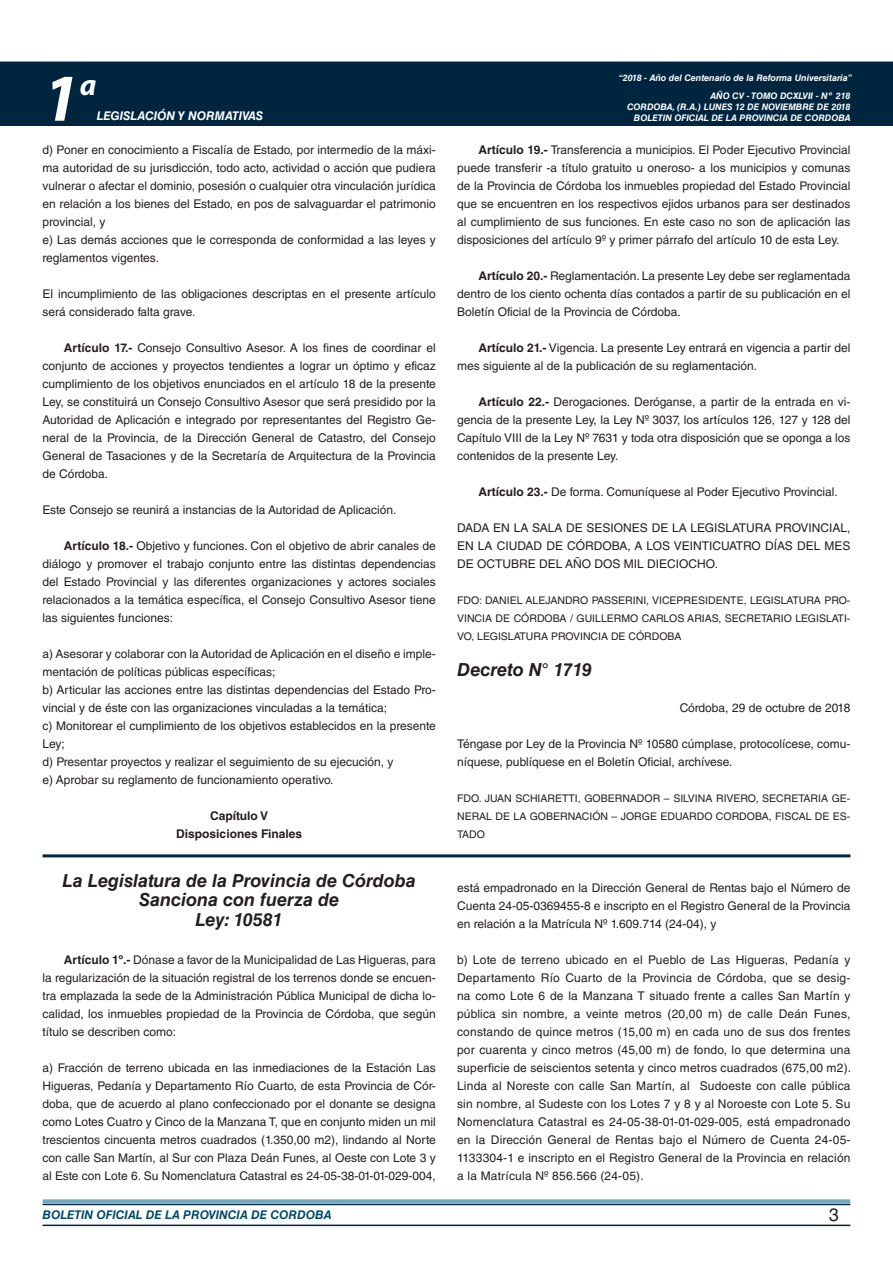
<style>
.page{position:relative;width:893px;height:1263px;background:#fff}
.page>*{position:absolute;margin:0;border:0;box-sizing:border-box;transform-origin:0 0}
.t1{font:italic 700 67.5px "Myriad Pro";color:#fff}
.t2{font:italic 700 30px "Myriad Pro";color:#fff}
.NOMBRE_DE_MINISTERIO{font:italic 700 18px "Helvetica LT Std";color:#231f20}
.DOC__N{font:italic 700 18px "Helvetica LT Std";color:#231f20}
.t3{font:18px "Helvetica LT Std";color:#231f20}
.TEXTO_BASE{font:12px/18px "Helvetica LT Std";color:#231f20;text-align:justify}
.t4{font:italic 700 12px "Helvetica LT Std";color:#004b6c}
.RESUELVE{font:700 12px "Helvetica LT Std";color:#231f20}
.FECHA{font:12px "Helvetica LT Std";color:#231f20}
.t5{font:italic 700 12px "Helvetica LT Std";color:#fff}
.FIRMA{font:10.5px/18px "Helvetica LT Std";color:#231f20;text-align:justify}
.t6{font:italic 700 9px/10.8px "Helvetica LT Std";color:#fff;text-align:right}
.s1{font-weight:700}
</style>
<div class="page">
<div style="left:0;top:61px;width:893px;height:6px;background:#73a5b8"></div>
<div style="left:0;top:62px;width:893px;height:64px;background:#00263f"></div>
<hr style="left:43px;top:1224px;width:807px;height:2px;background:#00263f">
<div style="left:42px;top:1198px;width:809px;height:8px;background:#fff;opacity:.75"></div>
<hr style="left:43px;top:854px;width:807px;height:3px;background:#00263f">
<h1 class="t1" style="left:43px;top:54px;width:38px">1</h1>
<h2 class="t2" style="left:80px;top:66px;width:18px">a</h2>
<p class="t5" style="left:97px;top:109px;width:168px">LEGISLACIÓN Y NORMATIVAS</p>
<p class="TEXTO_BASE" style="left:43px;top:141px;width:395px">d) Poner en conocimiento a Fiscalía de Estado, por intermedio de la máxi&shy;ma autoridad de su jurisdicción, todo acto, actividad o acción que pudiera vulnerar o afectar el dominio, posesión o cualquier otra vinculación jurídica en relación a los bienes del Estado, en pos de salvaguardar el patrimonio provincial, y</p>
<p class="TEXTO_BASE" style="left:43px;top:231px;width:395px">e) Las demás acciones que le corresponda de conformidad a las leyes y reglamentos vigentes.</p>
<p class="TEXTO_BASE" style="left:43px;top:285px;width:395px">El incumplimiento de las obligaciones descriptas en el presente artículo será considerado falta grave.</p>
<p class="TEXTO_BASE" style="left:43px;top:339px;width:395px;text-indent:21px"><span class="s1">Artículo 17.-</span> Consejo Consultivo Asesor. A los fines de coordinar el conjunto de acciones y proyectos tendientes a lograr un óptimo y eficaz cumplimiento de los objetivos enunciados en el artículo 18 de la presente Ley, se constituirá un Consejo Consultivo Asesor que será presidido por la Autoridad de Aplicación e integrado por representantes del Registro Ge&shy;neral de la Provincia, de la Dirección General de Catastro, del Consejo General de Tasaciones y de la Secretaría de Arquitectura de la Provincia de Córdoba.</p>
<p class="TEXTO_BASE" style="left:43px;top:501px;width:356px">Este Consejo se reunirá a instancias de la Autoridad de Aplicación.</p>
<p class="TEXTO_BASE" style="left:43px;top:537px;width:395px;text-indent:21px"><span class="s1">Artículo 18.-</span> Objetivo y funciones. Con el objetivo de abrir canales de diálogo y promover el trabajo conjunto entre las distintas dependencias del Estado Provincial y las diferentes organizaciones y actores sociales relacionados a la temática específica, el Consejo Consultivo Asesor tiene las siguientes funciones:</p>
<p class="TEXTO_BASE" style="left:43px;top:645px;width:395px">a) Asesorar y colaborar con la Autoridad de Aplicación en el diseño e imple&shy;mentación de políticas públicas específicas;</p>
<p class="TEXTO_BASE" style="left:43px;top:681px;width:395px">b) Articular las acciones entre las distintas dependencias del Estado Pro&shy;vincial y de éste con las organizaciones vinculadas a la temática;</p>
<p class="TEXTO_BASE" style="left:43px;top:717px;width:395px">c) Monitorear el cumplimiento de los objetivos establecidos en la presente<br>Ley;</p>
<p class="TEXTO_BASE" style="left:43px;top:753px;width:352px">d) Presentar proyectos y realizar el seguimiento de su ejecución, y</p>
<p class="TEXTO_BASE" style="left:43px;top:771px;width:293px">e) Aprobar su reglamento de funcionamiento operativo.</p>
<p class="RESUELVE" style="left:210px;top:808px;width:60px">Capítulo V</p>
<p class="RESUELVE" style="left:176px;top:826px;width:127px">Disposiciones Finales</p>
<p class="NOMBRE_DE_MINISTERIO" style="left:63px;top:869px;width:355px">La Legislatura de la Provincia de Córdoba</p>
<p class="NOMBRE_DE_MINISTERIO" style="left:139px;top:889px;width:202px">Sanciona con fuerza de</p>
<p class="NOMBRE_DE_MINISTERIO" style="left:196px;top:908px;width:89px">Ley: 10581</p>
<p class="TEXTO_BASE" style="left:43px;top:951px;width:395px;text-indent:21px"><span class="s1">Artículo 1º.-</span> Dónase a favor de la Municipalidad de Las Higueras, para la regularización de la situación registral de los terrenos donde se encuen&shy;tra emplazada la sede de la Administración Pública Municipal de dicha lo&shy;calidad, los inmuebles propiedad de la Provincia de Córdoba, que según título se describen como:</p>
<p class="TEXTO_BASE" style="left:43px;top:1059px;width:395px">a) Fracción de terreno ubicada en las inmediaciones de la Estación Las Higueras, Pedanía y Departamento Río Cuarto, de esta Provincia de Cór&shy;doba, que de acuerdo al plano confeccionado por el donante se designa como Lotes Cuatro y Cinco de la Manzana T, que en conjunto miden un mil trescientos cincuenta metros cuadrados (1.350,00 m2), lindando al Norte con calle San Martín, al Sur con Plaza Deán Funes, al Oeste con Lote 3 y al Este con Lote 6. Su Nomenclatura Catastral es 24-05-38-01-01-029-004,</p>
<p class="t6" style="left:619px;top:72px;width:235px">“2018 - Año del Centenario de la Reforma Universitaria”</p>
<p class="t6" style="left:627px;top:91px;width:225px">AÑO CV - TOMO DCXLVII - Nº 218<br>CORDOBA, (R.A.) LUNES 12 DE NOVIEMBRE DE 2018<br>BOLETIN OFICIAL DE LA PROVINCIA DE CORDOBA</p>
<p class="TEXTO_BASE" style="left:457px;top:141px;width:395px;text-indent:21px"><span class="s1">Artículo 19.-</span> Transferencia a municipios. El Poder Ejecutivo Provincial puede transferir -a título gratuito u oneroso- a los municipios y comunas de la Provincia de Córdoba los inmuebles propiedad del Estado Provincial que se encuentren en los respectivos ejidos urbanos para ser destinados al cumplimiento de sus funciones. En este caso no son de aplicación las disposiciones del artículo 9º y primer párrafo del artículo 10 de esta Ley.</p>
<p class="TEXTO_BASE" style="left:457px;top:267px;width:395px;text-indent:21px"><span class="s1">Artículo 20.-</span> Reglamentación. La presente Ley debe ser reglamentada dentro de los ciento ochenta días contados a partir de su publicación en el Boletín Oficial de la Provincia de Córdoba.</p>
<p class="TEXTO_BASE" style="left:457px;top:339px;width:395px;text-indent:21px"><span class="s1">Artículo 21.-</span> Vigencia. La presente Ley entrará en vigencia a partir del mes siguiente al de la publicación de su reglamentación.</p>
<p class="TEXTO_BASE" style="left:457px;top:393px;width:395px;text-indent:21px"><span class="s1">Artículo 22.-</span> Derogaciones. Deróganse, a partir de la entrada en vi&shy;gencia de la presente Ley, la Ley Nº 3037, los artículos 126, 127 y 128 del Capítulo VIII de la Ley Nº 7631 y toda otra disposición que se oponga a los contenidos de la presente Ley.</p>
<p class="TEXTO_BASE" style="left:478px;top:483px;width:361px"><span class="s1">Artículo 23.-</span> De forma. Comuníquese al Poder Ejecutivo Provincial.</p>
<p class="TEXTO_BASE" style="left:457px;top:519px;width:395px">DADA EN LA SALA DE SESIONES DE LA LEGISLATURA PROVINCIAL, EN LA CIUDAD DE CÓRDOBA, A LOS VEINTICUATRO DÍAS DEL MES DE OCTUBRE DEL AÑO DOS MIL DIECIOCHO.</p>
<p class="FIRMA" style="left:457px;top:591px;width:395px">FDO: DANIEL ALEJANDRO PASSERINI, VICEPRESIDENTE, LEGISLATURA PRO-VINCIA DE CÓRDOBA / GUILLERMO CARLOS ARIAS, SECRETARIO LEGISLATI-VO, LEGISLATURA PROVINCIA DE CÓRDOBA</p>
<p class="DOC__N" style="left:457px;top:658px;width:136px">Decreto N° 1719</p>
<p class="FECHA" style="left:680px;top:701px;width:172px">Córdoba, 29 de octubre de 2018</p>
<p class="TEXTO_BASE" style="left:457px;top:735px;width:395px">Téngase por Ley de la Provincia Nº 10580 cúmplase, protocolícese, comu&shy;níquese, publíquese en el Boletín Oficial, archívese.</p>
<p class="FIRMA" style="left:457px;top:789px;width:395px">FDO. JUAN SCHIARETTI, GOBERNADOR – SILVINA RIVERO, SECRETARIA GE-NERAL DE LA GOBERNACIÓN – JORGE EDUARDO CORDOBA, FISCAL DE ES-TADO</p>
<p class="TEXTO_BASE" style="left:457px;top:879px;width:395px">está empadronado en la Dirección General de Rentas bajo el Número de Cuenta 24-05-0369455-8 e inscripto en el Registro General de la Provincia en relación a la Matrícula Nº 1.609.714 (24-04), y</p>
<p class="TEXTO_BASE" style="left:457px;top:951px;width:396px">b) Lote de terreno ubicado en el Pueblo de Las Higueras, Pedanía y Departamento Río Cuarto de la Provincia de Córdoba, que se desig&shy;na como Lote 6 de la Manzana T situado frente a calles San Martín y pública sin nombre, a veinte metros (20,00 m) de calle Deán Funes, constando de quince metros (15,00 m) en cada uno de sus dos frentes por cuarenta y cinco metros (45,00 m) de fondo, lo que determina una superficie de seiscientos setenta y cinco metros cuadrados (675,00 m2).<br>Linda al Noreste con calle San Martín, al Sudoeste con calle pública sin nombre, al Sudeste con los Lotes 7 y 8 y al Noroeste con Lote 5. Su Nomenclatura Catastral es 24-05-38-01-01-029-005, está empadronado en la Dirección General de Rentas bajo el Número de Cuenta 24-05- 1133304-1 e inscripto en el Registro General de la Provincia en relación a la Matrícula Nº 856.566 (24-05).</p>
<p class="t4" style="left:43px;top:1208px;width:290px">BOLETIN OFICIAL DE LA PROVINCIA DE CORDOBA</p>
<h3 class="t3" style="left:829px;top:1204px;width:12px">3</h3>
</div>
